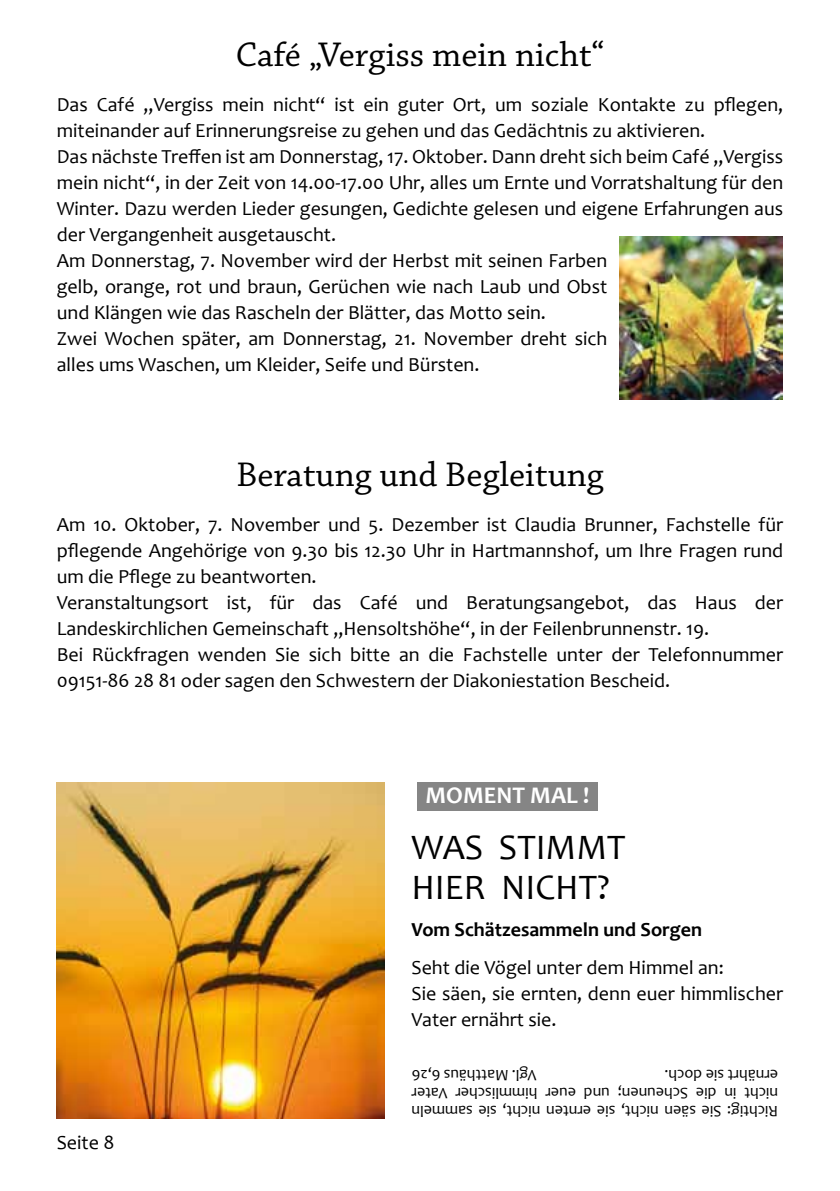
<style>
.page{position:relative;width:840px;height:1191px;background:#fff}
.page>*{position:absolute;margin:0;border:0;box-sizing:border-box;transform-origin:0 0}
.t1{font:36px "Chaparral Pro";color:#000}
.t2{font:36px/40px "Candara";color:#000}
.t3{font:700 24px "Candara";color:#fff}
.t4{font:20px/26px "Candara";color:#000}
.t5{font:700 20px "Candara";color:#000}
.t6{font:16px/18px "Candara";color:#000;text-align:right}
</style>
<div class="page">
<img style="left:619px;top:237px;width:163px;height:163px">
<img style="left:57px;top:782px;width:327px;height:336px">
<div style="left:417px;top:782px;width:180px;height:29px;background:#858585"></div>
<h1 class="t1" style="left:236px;top:35px;width:369px">Café „Vergiss mein nicht“</h1>
<p class="t4" style="left:57px;top:91px;width:727px">Das Café „Vergiss mein nicht“ ist ein guter Ort, um soziale Kontakte zu pflegen, miteinander auf Erinnerungsreise zu gehen und das Gedächtnis zu aktivieren.<br>Das nächste Treffen ist am Donnerstag, 17. Oktober. Dann dreht sich beim Café „Vergiss mein nicht“, in der Zeit von 14.00-17.00 Uhr, alles um Ernte und Vorratshaltung für den Winter. Dazu werden Lieder gesungen, Gedichte gelesen und eigene Erfahrungen aus der Vergangenheit ausgetauscht.<br>Am Donnerstag, 7. November wird der Herbst mit seinen Farben<br>gelb, orange, rot und braun, Gerüchen wie nach Laub und Obst<br>und Klängen wie das Rascheln der Blätter, das Motto sein.<br>Zwei Wochen später, am Donnerstag, 21. November dreht sich<br>alles ums Waschen, um Kleider, Seife und Bürsten.</p>
<h1 class="t1" style="left:236px;top:455px;width:368px">Beratung und Begleitung</h1>
<p class="t4" style="left:57px;top:511px;width:727px">Am 10. Oktober, 7. November und 5. Dezember ist Claudia Brunner, Fachstelle für pflegende Angehörige von 9.30 bis 12.30 Uhr in Hartmannshof, um Ihre Fragen rund um die Pflege zu beantworten.<br>Veranstaltungsort ist, für das Café und Beratungsangebot, das Haus der Landeskirchlichen Gemeinschaft „Hensoltshöhe“, in der Feilenbrunnenstr. 19.<br>Bei Rückfragen wenden Sie sich bitte an die Fachstelle unter der Telefonnummer 09151-86 28 81 oder sagen den Schwestern der Diakoniestation Bescheid.</p>
<p class="t3" style="left:425px;top:780px;width:165px">MOMENT MAL !</p>
<h1 class="t2" style="left:411px;top:827px;width:215px">WAS STIMMT<br>HIER NICHT?</h1>
<p class="t5" style="left:411px;top:917px;width:292px">Vom Schätzesammeln und Sorgen</p>
<p class="t4" style="left:411px;top:954px;width:373px">Seht die Vögel unter dem Himmel an:<br>Sie säen, sie ernten, denn euer himmlischer<br>Vater ernährt sie.</p>
<p class="t4" style="left:57px;top:1129px;width:59px">Seite 8</p>
<p class="t6" style="left:777px;top:1120px;width:368px;rotate:-180deg">Richtig: Sie säen nicht, sie ernten nicht, sie sammeln nicht in die Scheunen; und euer himmlischer Vater<br>Vgl. Matthäus 6,26</p>
<p class="t6" style="left:777px;top:1084px;width:115px;rotate:-180deg">ernährt sie doch.</p>
</div>
